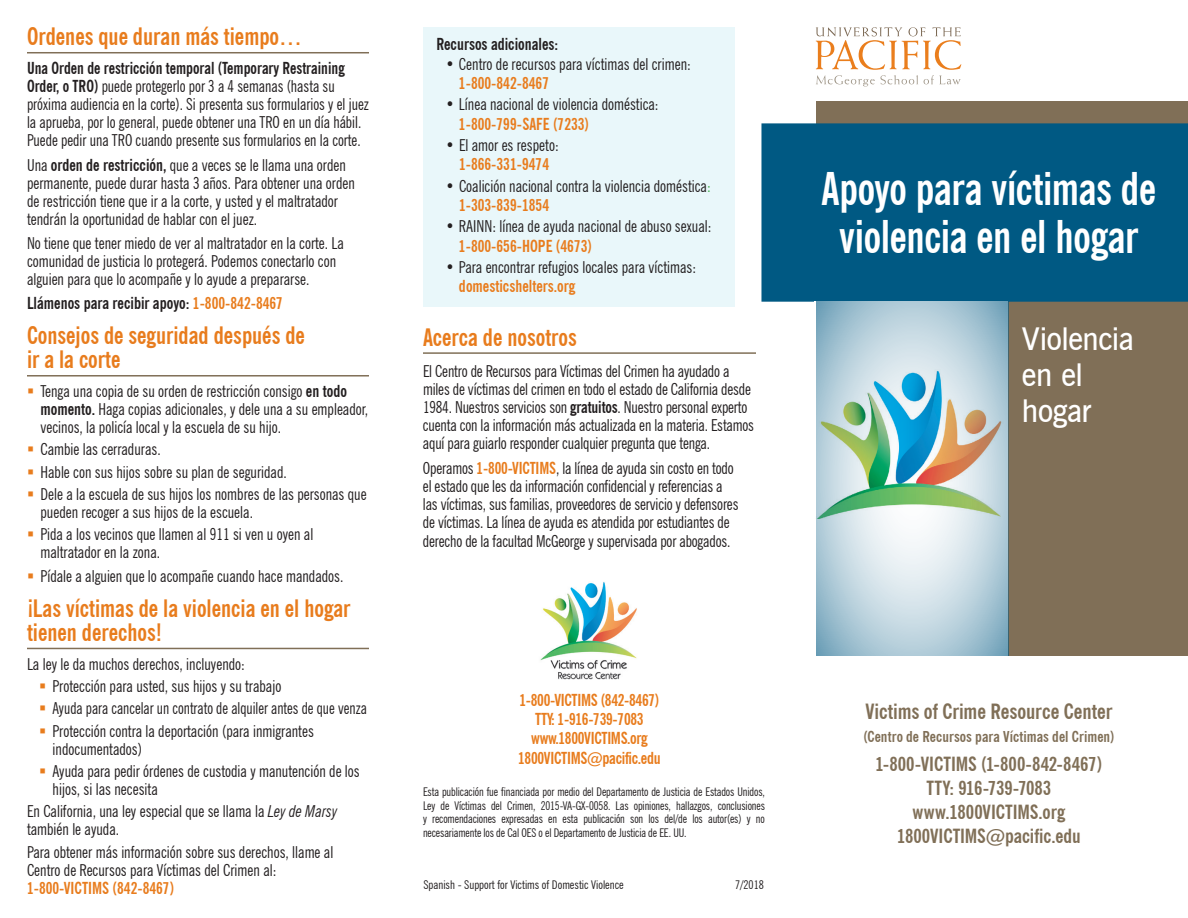
<style>
.page{position:relative;width:1188px;height:918px;background:#fff}
.page>*{position:absolute;margin:0;border:0;box-sizing:border-box;transform-origin:0 0}
.t1{font:700 condensed 45px/48px "News Gothic BT";letter-spacing:-.01em;color:#fff;text-align:center;scale:.92 1}
.t2{font:600 31.5px/36px "News Gothic BT";letter-spacing:-.015em;color:#fff;scale:.95 1}
.t3{font:700 condensed 24px/24px "News Gothic BT";color:#e87c1d;scale:.95 1}
.t4{font:700 condensed 21px "News Gothic BT";color:#806f57}
.t5{font:700 condensed 19.5px/24px "News Gothic BT";letter-spacing:-.005em;color:#806f57;text-align:center}
.t6{font:condensed 16.5px/18px "News Gothic BT";color:#231f20;scale:.95 1}
.t7{font:condensed 16.5px/18px "News Gothic BT";color:#231f20;scale:.94 1}
.t8{font:condensed 16.5px/18px "News Gothic BT";color:#231f20;scale:.93 1}
.t9{font:700 condensed 16.5px "News Gothic BT";color:#e87c1d;scale:.95 1}
.t10{font:700 condensed 16.5px/19px "News Gothic BT";letter-spacing:-.02em;color:#e87c1d;text-align:center;scale:.95 1}
.t11{font:700 condensed 16.5px "News Gothic BT";color:#231f20;scale:.95 1}
.t12{font:condensed 16.5px "News Gothic BT";color:#231f20;scale:.91 1}
.t13{font:700 condensed 15px "News Gothic BT";letter-spacing:.005em;color:#806f57}
.t14{font:condensed 12px/13.5px "News Gothic BT";letter-spacing:-.01em;color:#231f20;text-align:justify;scale:.95 1}
.t15{font:condensed 12px "News Gothic BT";letter-spacing:-.01em;color:#231f20}
.s1{font-weight:700}
.s2{color:#e87c1d}
.s3{font-style:italic}
.s4{color:#40ae49}
.s5{font-weight:700;color:#e87c1d}
</style>
<div class="page">
<div style="left:816px;top:101px;width:372px;height:555px;background:#806f57"></div>
<div style="left:761px;top:123px;width:427px;height:179px;background:#005983"></div>
<svg style="left:816px;top:27px;width:145px;height:59px"></svg>
<hr style="left:27px;top:52px;width:342px;height:1px;background:#806f57">
<hr style="left:27px;top:375px;width:342px;height:2px;background:#806f57">
<hr style="left:27px;top:648px;width:342px;height:1px;background:#806f57">
<svg style="left:816px;top:301px;width:192px;height:355px"></svg>
<div style="left:423px;top:27px;width:311px;height:280px;background:#e9f7fa"></div>
<hr style="left:423px;top:352px;width:333px;height:2px;background:#806f57">
<img style="left:540px;top:582px;width:97px;height:98px">
<h3 class="t3" style="left:27px;top:24px;width:291px">Ordenes que duran más tiempo…</h3>
<p class="t8" style="left:27px;top:59px;width:369px"><span class="s1">Una Orden de restricción temporal (Temporary Restraining Order, o TRO)</span> puede protegerlo por 3 a 4 semanas (hasta su próxima audiencia en la corte). Si presenta sus formularios y el juez la aprueba, por lo general, puede obtener una TRO en un día hábil.<br>Puede pedir una TRO cuando presente sus formularios en la corte.</p>
<p class="t6" style="left:27px;top:156px;width:347px">Una <span class="s1">orden de restricción,</span> que a veces se le llama una orden permanente, puede durar hasta 3 años. Para obtener una orden de restricción tiene que ir a la corte, y usted y el maltratador tendrán la oportunidad de hablar con el juez.</p>
<p class="t6" style="left:27px;top:234px;width:335px">No tiene que tener miedo de ver al maltratador en la corte. La comunidad de justicia lo protegerá. Podemos conectarlo con alguien para que lo acompañe y lo ayude a prepararse.</p>
<p class="t11" style="left:27px;top:293px;width:271px">Llámenos para recibir apoyo: <span class="s2">1-800-842-8467</span></p>
<h3 class="t3" style="left:27px;top:323px;width:294px">Consejos de seguridad después de ir a la corte</h3>
<p class="t6" style="left:40px;top:382px;width:347px;text-indent:-13px"><span class="s2">▪</span> Tenga una copia de su orden de restricción consigo <span class="s1">en todo momento.</span> Haga copias adicionales, y dele una a su empleador, vecinos, la policía local y la escuela de su hijo.</p>
<p class="t6" style="left:27px;top:440px;width:142px"><span class="s2">▪</span> Cambie las cerraduras.</p>
<p class="t6" style="left:27px;top:463px;width:275px"><span class="s2">▪</span> Hable con sus hijos sobre su plan de seguridad.</p>
<p class="t6" style="left:40px;top:485px;width:345px;text-indent:-13px"><span class="s2">▪</span> Dele a la escuela de sus hijos los nombres de las personas que pueden recoger a sus hijos de la escuela.</p>
<p class="t6" style="left:40px;top:525px;width:289px;text-indent:-13px"><span class="s2">▪</span> Pida a los vecinos que llamen al 911 si ven u oyen al maltratador en la zona.</p>
<p class="t6" style="left:27px;top:567px;width:335px"><span class="s2">▪</span> Pídale a alguien que lo acompañe cuando hace mandados.</p>
<h3 class="t3" style="left:27px;top:596px;width:342px">¡Las víctimas de la violencia en el hogar tienen derechos!</h3>
<p class="t6" style="left:27px;top:655px;width:231px">La ley le da muchos derechos, incluyendo:</p>
<p class="t6" style="left:39px;top:677px;width:256px"><span class="s2">▪</span> Protección para usted, sus hijos y su trabajo</p>
<p class="t12" style="left:39px;top:699px;width:362px"><span class="s2">▪</span> Ayuda para cancelar un contrato de alquiler antes de que venza</p>
<p class="t6" style="left:53px;top:722px;width:277px;text-indent:-13px"><span class="s2">▪</span> Protección contra la deportación (para inmigrantes indocumentados)</p>
<p class="t6" style="left:53px;top:762px;width:325px;text-indent:-13px"><span class="s2">▪</span> Ayuda para pedir órdenes de custodia y manutención de los hijos, si las necesita</p>
<p class="t6" style="left:27px;top:802px;width:328px">En California, una ley especial que se llama la <span class="s3">Ley de Marsy </span>también le ayuda.</p>
<p class="t6" style="left:27px;top:843px;width:324px">Para obtener más información sobre sus derechos, llame al<br>Centro de Recursos para Víctimas del Crimen al:</p>
<p class="t9" style="left:27px;top:878px;width:157px">1-800-VICTIMS (842-8467)</p>
<p class="t11" style="left:436px;top:34px;width:130px">Recursos adicionales:</p>
<p class="t6" style="left:445px;top:55px;width:260px">• Centro de recursos para víctimas del crimen:</p>
<p class="t9" style="left:459px;top:73px;width:96px">1-800-842-8467</p>
<p class="t6" style="left:445px;top:95px;width:226px">• Línea nacional de violencia doméstica:</p>
<p class="t9" style="left:459px;top:114px;width:139px">1-800-799-SAFE (7233)</p>
<p class="t6" style="left:446px;top:136px;width:121px">• El amor es respeto:</p>
<p class="t9" style="left:459px;top:154px;width:96px">1-866-331-9474</p>
<p class="t6" style="left:459px;top:176px;width:266px;line-height:19.5px;text-indent:-13px">• Coalición nacional contra la violencia doméstica<span class="s4">:<br></span><span class="s5">1-303-839-1854</span></p>
<p class="t6" style="left:446px;top:217px;width:281px">• RAINN: línea de ayuda nacional de abuso sexual:</p>
<p class="t9" style="left:459px;top:236px;width:142px">1-800-656-HOPE (4673)</p>
<p class="t6" style="left:446px;top:258px;width:265px">• Para encontrar refugios locales para víctimas:</p>
<p class="t9" style="left:459px;top:276px;width:124px">domesticshelters.org</p>
<h3 class="t3" style="left:423px;top:325px;width:164px">Acerca de nosotros</h3>
<p class="t7" style="left:423px;top:362px;width:354px">El Centro de Recursos para Víctimas del Crimen ha ayudado a miles de víctimas del crimen en todo el estado de California desde 1984. Nuestros servicios son <span class="s1">gratuitos</span>. Nuestro personal experto cuenta con la información más actualizada en la materia. Estamos aquí para guiarlo responder cualquier pregunta que tenga.</p>
<p class="t7" style="left:423px;top:459px;width:337px">Operamos <span class="s5">1-800-VICTIMS</span>, la línea de ayuda sin costo en todo el estado que les da información confidencial y referencias a las víctimas, sus familias, proveedores de servicio y defensores de víctimas. La línea de ayuda es atendida por estudiantes de derecho de la facultad McGeorge y supervisada por abogados.</p>
<p class="t10" style="left:518px;top:691px;width:152px">1-800-VICTIMS (842-8467)<br>TTY: 1-916-739-7083 www.1800VICTIMS.org<br>1800VICTIMS@pacific.edu</p>
<p class="t14" style="left:423px;top:785px;width:362px">Esta publicación fue financiada por medio del Departamento de Justicia de Estados Unidos, Ley de Víctimas del Crimen, 2015-VA-GX-0058. Las opiniones, hallazgos, conclusiones y recomendaciones expresadas en esta publicación son los del/de los autor(es) y no necesariamente los de Cal OES o el Departamento de Justicia de EE. UU.</p>
<p class="t15" style="left:423px;top:878px;width:202px">Spanish - Support for Victims of Domestic Violence</p>
<p class="t15" style="left:735px;top:878px;width:30px">7/2018</p>
<h1 class="t1" style="left:822px;top:165px;width:365px">Apoyo para víctimas de violencia en el hogar</h1>
<h2 class="t2" style="left:1022px;top:320px;width:119px">Violencia en el hogar</h2>
<p class="t4" style="left:865px;top:699px;width:249px">Victims of Crime Resource Center</p>
<p class="t13" style="left:863px;top:727px;width:252px">(Centro de Recursos para Víctimas del Crimen)</p>
<p class="t5" style="left:875px;top:752px;width:228px">1-800-VICTIMS (1-800-842-8467)<br>TTY: 916-739-7083 www.1800VICTIMS.org<br>1800VICTIMS@pacific.edu</p>
</div>
